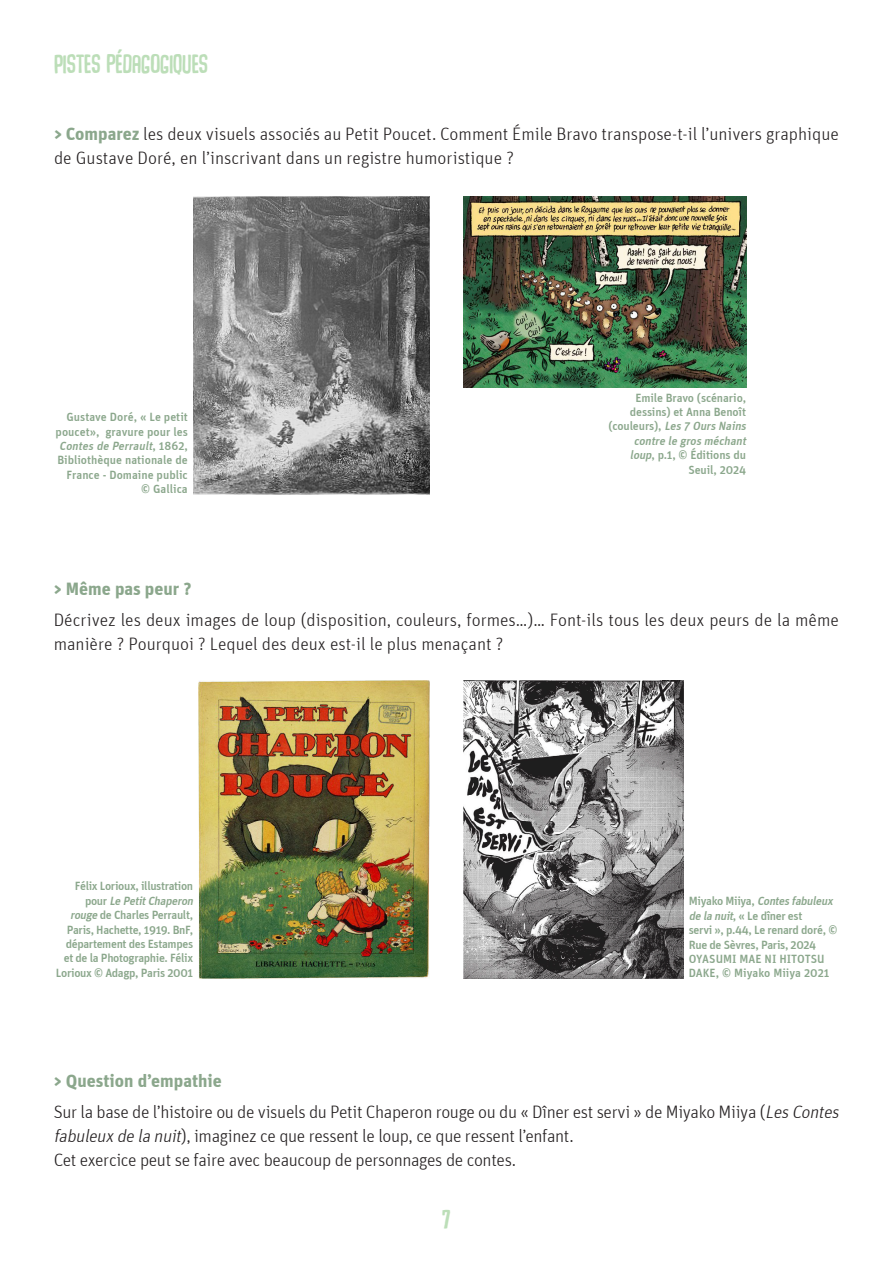
<style>
.page{position:relative;width:893px;height:1263px;background:#fff}
.page>*{position:absolute;margin:0;border:0;box-sizing:border-box;transform-origin:0 0}
.Corps{font:300 18px/24px "Unit";color:#231f20}
.Corps-2{font:300 18px/24px "Unit";letter-spacing:-.02em;color:#231f20}
.Corps-3{font:700 18px "Unit";color:#8ba78c}
.Titre{font:18px "Hogfish DEMO";color:#bcdeb8}
.Légende{font:500 12px/14.4px "Unit";letter-spacing:-.015em;color:#8ba78c;text-align:right}
.s1{font-weight:700;color:#8ba78c}
.s2{font-style:italic}
</style>
<div class="page">
<img style="left:193px;top:197px;width:236px;height:297px">
<img style="left:463px;top:197px;width:283px;height:191px">
<img style="left:463px;top:681px;width:221px;height:297px">
<img style="left:199px;top:681px;width:230px;height:297px">
<p class="Titre" style="left:54px;top:56px;width:156px">PISTES PÉDAGOGIQUES</p>
<p class="Corps" style="left:54px;top:122px;width:786px"><span class="s1">&gt; Comparez</span> les deux visuels associés au Petit Poucet. Comment Émile Bravo transpose-t-il l’univers graphique de Gustave Doré, en l’inscrivant dans un registre humoristique ?</p>
<p class="Légende" style="left:56px;top:410px;width:134px">Gustave Doré, « Le petit poucet», gravure pour les<br><span class="s2">Contes de Perrault</span>, 1 8 6 2 ,<br>Bibliothèque nationale de<br>France - Domaine public © Gallica</p>
<p class="Légende" style="left:608px;top:390px;width:142px">Emile Bravo (scénario, dessins) et Anna Benoît (couleurs), <span class="s2">Les 7 Ours Nains contre le gros méchant loup</span>, p.1, © Éditions du<br>Seuil, 2024</p>
<p class="Corps-3" style="left:54px;top:577px;width:139px">&gt; Même pas peur ?</p>
<p class="Corps" style="left:54px;top:608px;width:787px">Décrivez les deux images de loup (disposition, couleurs, formes…)… Font-ils tous les deux peurs de la même manière ? Pourquoi ? Lequel des deux est-il le plus menaçant ?</p>
<p class="Légende" style="left:56px;top:879px;width:141px">Félix Lorioux, illustration<br>p o u r <span class="s2">Le PetitChaperon rouge</span> de Charles Perrault,<br>Paris, Hachette, 1919. BnF, département des Estampes et de la Photographie. Félix<br>Lorioux © Adagp, Paris 2001</p>
<p class="Légende" style="left:689px;top:894px;width:150px;text-align:left">M i ya ko M i i ya , <span class="s2">Contesfabuleux de la nuit</span>, « Le dîner est<br>servi », p.44, Le renard doré, ©<br>Rue de Sèvres, Paris, 2024</p>
<p class="Légende" style="left:689px;top:951px;width:142px;text-align:left">OYASUMI MAE NI HITOTSU<br>DAKE, © Miyako Miiya 2021</p>
<p class="Corps-3" style="left:54px;top:1070px;width:170px">&gt; Question d’empathie</p>
<p class="Corps-2" style="left:54px;top:1100px;width:790px">Sur la base de l’histoire ou de visuels du Petit Chaperon rouge ou du « Dîner est servi » de Miyako Miiya (<span class="s2">LesContes fabuleux de la nuit</span>), imaginez ce que ressent le loup, ce que ressent l’enfant.</p>
<p class="Corps-2" style="left:54px;top:1148px;width:464px">Cet exercice peut se faire avec beaucoup de personnages de contes.</p>
<p class="Titre" style="left:442px;top:1211px;width:10px">7</p>
</div>
